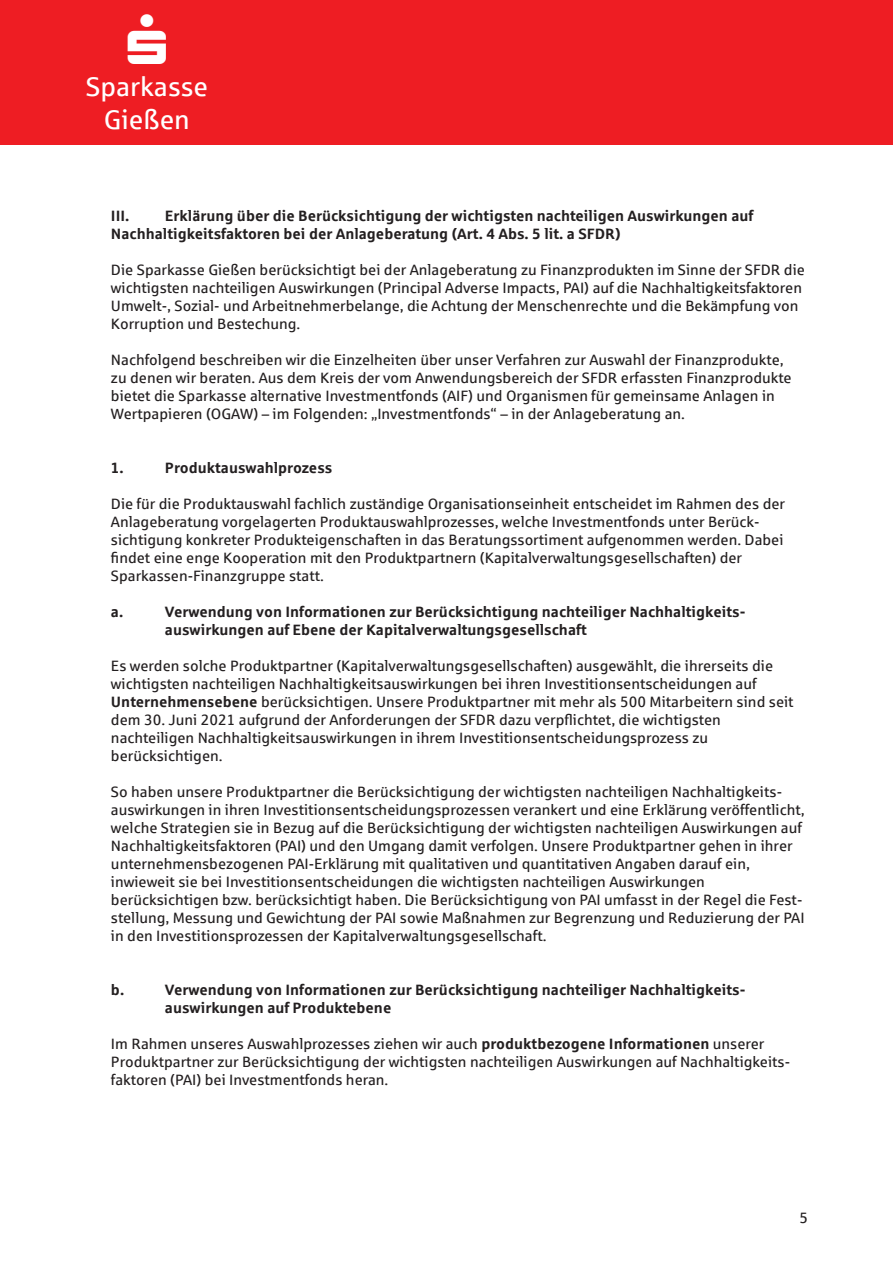
<style>
.page{position:relative;width:893px;height:1263px;background:#fff}
.page>*{position:absolute;margin:0;border:0;box-sizing:border-box;transform-origin:0 0}
.t1{font:27px "Sparkasse Rg";color:#fff}
.t2{font:15px/18px "Sparkasse Rg";color:#231f20}
.t3{font:700 15px/18px "Sparkasse Rg";color:#231f20}
.s1{font-weight:700}
</style>
<div class="page">
<div style="left:0;top:0;width:893px;height:145px;background:#ee1d23"></div>
<p class="t1" style="left:86px;top:70px;width:124px">Sparkasse</p>
<p class="t1" style="left:104px;top:103px;width:88px">Gießen</p>
<p class="t3" style="left:111px;top:206px;width:20px">III.</p>
<p class="t3" style="left:165px;top:206px;width:590px">Erklärung über die Berücksichtigung der wichtigsten nachteiligen Auswirkungen auf</p>
<p class="t3" style="left:111px;top:224px;width:511px">Nachhaltigkeitsfaktoren bei der Anlageberatung (Art. 4 Abs. 5 lit. a SFDR)</p>
<p class="t2" style="left:111px;top:260px;width:695px">Die Sparkasse Gießen berücksichtigt bei der Anlageberatung zu Finanzprodukten im Sinne der SFDR die wichtigsten nachteiligen Auswirkungen (Principal Adverse Impacts, PAI) auf die Nachhaltigkeitsfaktoren Umwelt-, Sozial- und Arbeitnehmerbelange, die Achtung der Menschenrechte und die Bekämpfung von Korruption und Bestechung.</p>
<p class="t2" style="left:111px;top:350px;width:682px">Nachfolgend beschreiben wir die Einzelheiten über unser Verfahren zur Auswahl der Finanzprodukte, zu denen wir beraten. Aus dem Kreis der vom Anwendungsbereich der SFDR erfassten Finanzprodukte bietet die Sparkasse alternative Investmentfonds (AIF) und Organismen für gemeinsame Anlagen in Wertpapieren (OGAW) – im Folgenden: „Investmentfonds“ – in der Anlageberatung an.</p>
<p class="t3" style="left:111px;top:458px;width:14px">1.</p>
<p class="t3" style="left:165px;top:458px;width:169px">Produktauswahlprozess</p>
<p class="t2" style="left:111px;top:494px;width:676px">Die für die Produktauswahl fachlich zuständige Organisationseinheit entscheidet im Rahmen des der<br>Anlageberatung vorgelagerten Produktauswahlprozesses, welche Investmentfonds unter Berück-</p>
<p class="t2" style="left:111px;top:530px;width:674px">sichtigung konkreter Produkteigenschaften in das Beratungssortiment aufgenommen werden. Dabei findet eine enge Kooperation mit den Produktpartnern (Kapitalverwaltungsgesellschaften) der</p>
<p class="t2" style="left:111px;top:566px;width:215px">Sparkassen-Finanzgruppe statt.</p>
<p class="t3" style="left:111px;top:602px;width:14px">a.</p>
<p class="t3" style="left:165px;top:602px;width:582px">Verwendung von Informationen zur Berücksichtigung nachteiliger Nachhaltigkeits-</p>
<p class="t3" style="left:165px;top:620px;width:423px">auswirkungen auf Ebene der Kapitalverwaltungsgesellschaft</p>
<p class="t2" style="left:111px;top:656px;width:664px">Es werden solche Produktpartner (Kapitalverwaltungsgesellschaften) ausgewählt, die ihrerseits die wichtigsten nachteiligen Nachhaltigkeitsauswirkungen bei ihren Investitionsentscheidungen auf</p>
<p class="t2" style="left:111px;top:692px;width:684px"><span class="s1">Unternehmensebene</span> berücksichtigen. Unsere Produktpartner mit mehr als 500 Mitarbeitern sind seit dem 30. Juni 2021 aufgrund der Anforderungen der SFDR dazu verpflichtet, die wichtigsten</p>
<p class="t2" style="left:111px;top:728px;width:599px">nachteiligen Nachhaltigkeitsauswirkungen in ihrem Investitionsentscheidungsprozess zu</p>
<p class="t2" style="left:111px;top:746px;width:113px">berücksichtigen.</p>
<p class="t2" style="left:111px;top:782px;width:695px">So haben unsere Produktpartner die Berücksichtigung der wichtigsten nachteiligen Nachhaltigkeits&shy;auswirkungen in ihren Investitionsentscheidungsprozessen verankert und eine Erklärung veröffentlicht, welche Strategien sie in Bezug auf die Berücksichtigung der wichtigsten nachteiligen Auswirkungen auf Nachhaltigkeitsfaktoren (PAI) und den Umgang damit verfolgen. Unsere Produktpartner gehen in ihrer unternehmensbezogenen PAI-Erklärung mit qualitativen und quantitativen Angaben darauf ein,</p>
<p class="t2" style="left:111px;top:872px;width:595px">inwieweit sie bei Investitionsentscheidungen die wichtigsten nachteiligen Auswirkungen</p>
<p class="t2" style="left:111px;top:890px;width:695px">berücksichtigen bzw. berücksichtigt haben. Die Berücksichtigung von PAI umfasst in der Regel die Fest&shy;stellung, Messung und Gewichtung der PAI sowie Maßnahmen zur Begrenzung und Reduzierung der PAI in den Investitionsprozessen der Kapitalverwaltungsgesellschaft.</p>
<p class="t3" style="left:111px;top:980px;width:15px">b.</p>
<p class="t3" style="left:165px;top:980px;width:582px">Verwendung von Informationen zur Berücksichtigung nachteiliger Nachhaltigkeits&shy;auswirkungen auf Produktebene</p>
<p class="t2" style="left:111px;top:1034px;width:681px">Im Rahmen unseres Auswahlprozesses ziehen wir auch <span class="s1">produktbezogene Informationen</span> unserer<br>Produktpartner zur Berücksichtigung der wichtigsten nachteiligen Auswirkungen auf Nachhaltigkeits&shy;faktoren (PAI) bei Investmentfonds heran.</p>
<p class="t2" style="left:799px;top:1208px;width:10px">5</p>
</div>
